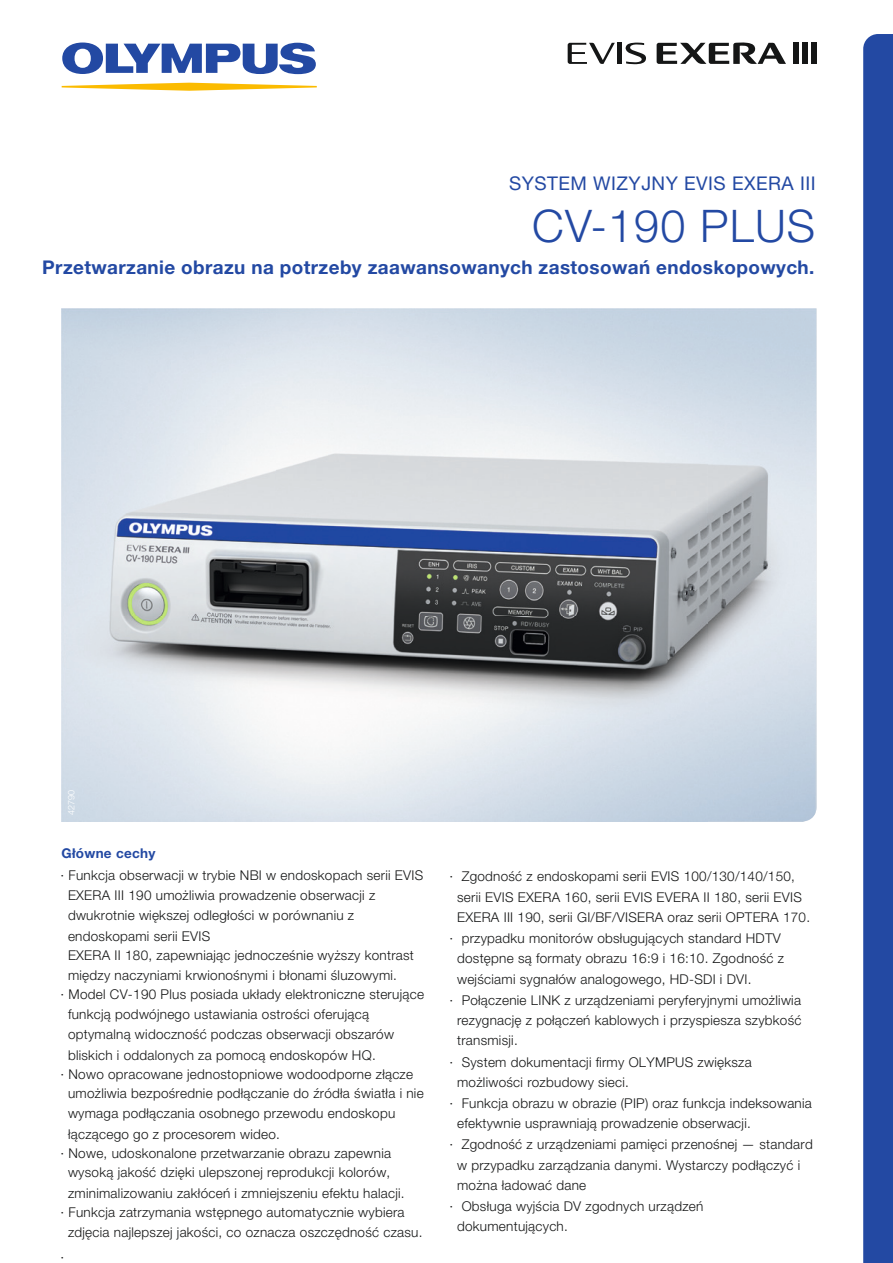
<style>
.page{position:relative;width:893px;height:1263px;background:#fff}
.page>*{position:absolute;margin:0;border:0;box-sizing:border-box;transform-origin:0 0}
.t1{font:300 45px "Helvetica Neue LT Pro";letter-spacing:.025em;color:#2349a3}
.t2{font:700 18.9px "Helvetica Neue LT Pro";letter-spacing:.02em;color:#2349a3}
.t3{font:18.9px "Helvetica Neue LT Pro";letter-spacing:.025em;color:#2349a3}
.t4{font:300 13.5px/20.1px "Helvetica Neue LT Pro";letter-spacing:.02em;color:#151616}
.t5{font:700 13.5px "Helvetica Neue LT Pro";letter-spacing:.02em;color:#2349a3}
.t6{font:300 9px "Helvetica Neue LT Pro";color:#fff}
</style>
<div class="page">
<img style="left:815px;top:308px;width:1px;height:505px">
<svg style="left:62px;top:43px;width:254px;height:31px"></svg>
<svg style="left:62px;top:83px;width:255px;height:8px"></svg>
<svg style="left:863px;top:34px;width:30px;height:1229px;background:#284da5"></svg>
<img style="left:62px;top:308px;width:753px;height:514px">
<hr style="left:618px;top:43px;width:4px;height:21px;background:#151616">
<svg style="left:568px;top:43px;width:47px;height:21px"></svg>
<svg style="left:625px;top:43px;width:21px;height:21px"></svg>
<div style="left:794px;top:43px;width:5px;height:21px;background:#151616"></div>
<div style="left:802px;top:43px;width:6px;height:21px;background:#151616"></div>
<div style="left:811px;top:43px;width:5px;height:21px;background:#151616"></div>
<svg style="left:657px;top:42px;width:129px;height:22px"></svg>
<h2 class="t3" style="left:509px;top:171px;width:308px">SYSTEM WIZYJNY EVIS EXERA III</h2>
<h1 class="t1" style="left:532px;top:199px;width:285px">CV-190 PLUS</h1>
<h2 class="t2" style="left:42px;top:256px;width:774px">Przetwarzanie obrazu na potrzeby zaawansowanych zastosowań endoskopowych.</h2>
<p class="t6" style="left:66px;top:815px;width:27px;rotate:-90deg">42790</p>
<p class="t5" style="left:62px;top:845px;width:95px">Główne cechy</p>
<p class="t4" style="left:68px;top:865px;width:357px;text-indent:-8px">∙ Funkcja obserwacji w trybie NBI w endoskopach serii EVIS EXERA III 190 umożliwia prowadzenie obserwacji z dwukrotnie większej odległości w porównaniu z endoskopami serii EVIS</p>
<p class="t4" style="left:68px;top:944px;width:347px;line-height:20.9px">EXERA II 180, zapewniając jednocześnie wyższy kontrast między naczyniami krwionośnymi i błonami śluzowymi.</p>
<p class="t4" style="left:68px;top:984px;width:357px;text-indent:-8px">∙ Model CV-190 Plus posiada układy elektroniczne sterujące funkcją podwójnego ustawiania ostrości oferującą optymalną widoczność podczas obserwacji obszarów bliskich i oddalonych za pomocą endoskopów HQ.</p>
<p class="t4" style="left:68px;top:1063px;width:357px;text-indent:-8px">∙ Nowo opracowane jednostopniowe wodoodporne złącze umożliwia bezpośrednie podłączanie do źródła światła i nie wymaga podłączania osobnego przewodu endoskopu łączącego go z procesorem wideo.</p>
<p class="t4" style="left:68px;top:1143px;width:338px;text-indent:-8px">∙ Nowe, udoskonalone przetwarzanie obrazu zapewnia wysoką jakość dzięki ulepszonej reprodukcji kolorów, zminimalizowaniu zakłóceń i zmniejszeniu efektu halacji.</p>
<p class="t4" style="left:68px;top:1202px;width:356px;text-indent:-8px">∙ Funkcja zatrzymania wstępnego automatycznie wybiera zdjęcia najlepszej jakości, co oznacza oszczędność czasu.</p>
<p class="t4" style="left:61px;top:1247px;width:5px">∙</p>
<p class="t4" style="left:450px;top:866px;width:347px">∙ Zgodność z endoskopami serii EVIS 100/130/140/150,</p>
<p class="t4" style="left:457px;top:886px;width:346px">serii EVIS EXERA 160, serii EVIS EVERA II 180, serii EVIS</p>
<p class="t4" style="left:457px;top:907px;width:354px">EXERA III 190, serii GI/BF/VISERA oraz serii OPTERA 170.</p>
<p class="t4" style="left:450px;top:928px;width:333px">∙ przypadku monitorów obsługujących standard HDTV</p>
<p class="t4" style="left:457px;top:948px;width:328px">dostępne są formaty obrazu 16:9 i 16:10. Zgodność z</p>
<p class="t4" style="left:457px;top:968px;width:296px">wejściami sygnałów analogowego, HD-SDI i DVI.</p>
<p class="t4" style="left:450px;top:990px;width:353px">∙ Połączenie LINK z urządzeniami peryferyjnymi umożliwia</p>
<p class="t4" style="left:457px;top:1010px;width:346px">rezygnację z połączeń kablowych i przyspiesza szybkość</p>
<p class="t4" style="left:457px;top:1030px;width:62px">transmisji.</p>
<p class="t4" style="left:450px;top:1051px;width:304px">∙ System dokumentacji firmy OLYMPUS zwiększa</p>
<p class="t4" style="left:457px;top:1072px;width:173px">możliwości rozbudowy sieci.</p>
<p class="t4" style="left:450px;top:1093px;width:364px">∙ Funkcja obrazu w obrazie (PIP) oraz funkcja indeksowania</p>
<p class="t4" style="left:457px;top:1113px;width:295px">efektywnie usprawniają prowadzenie obserwacji.</p>
<p class="t4" style="left:450px;top:1134px;width:365px">∙ Zgodność z urządzeniami pamięci przenośnej — standard</p>
<p class="t4" style="left:457px;top:1154px;width:345px">w przypadku zarządzania danymi. Wystarczy podłączyć i</p>
<p class="t4" style="left:457px;top:1175px;width:131px">można ładować dane</p>
<p class="t4" style="left:450px;top:1196px;width:255px">∙ Obsługa wyjścia DV zgodnych urządzeń</p>
<p class="t4" style="left:457px;top:1216px;width:112px">dokumentujących.</p>
</div>
